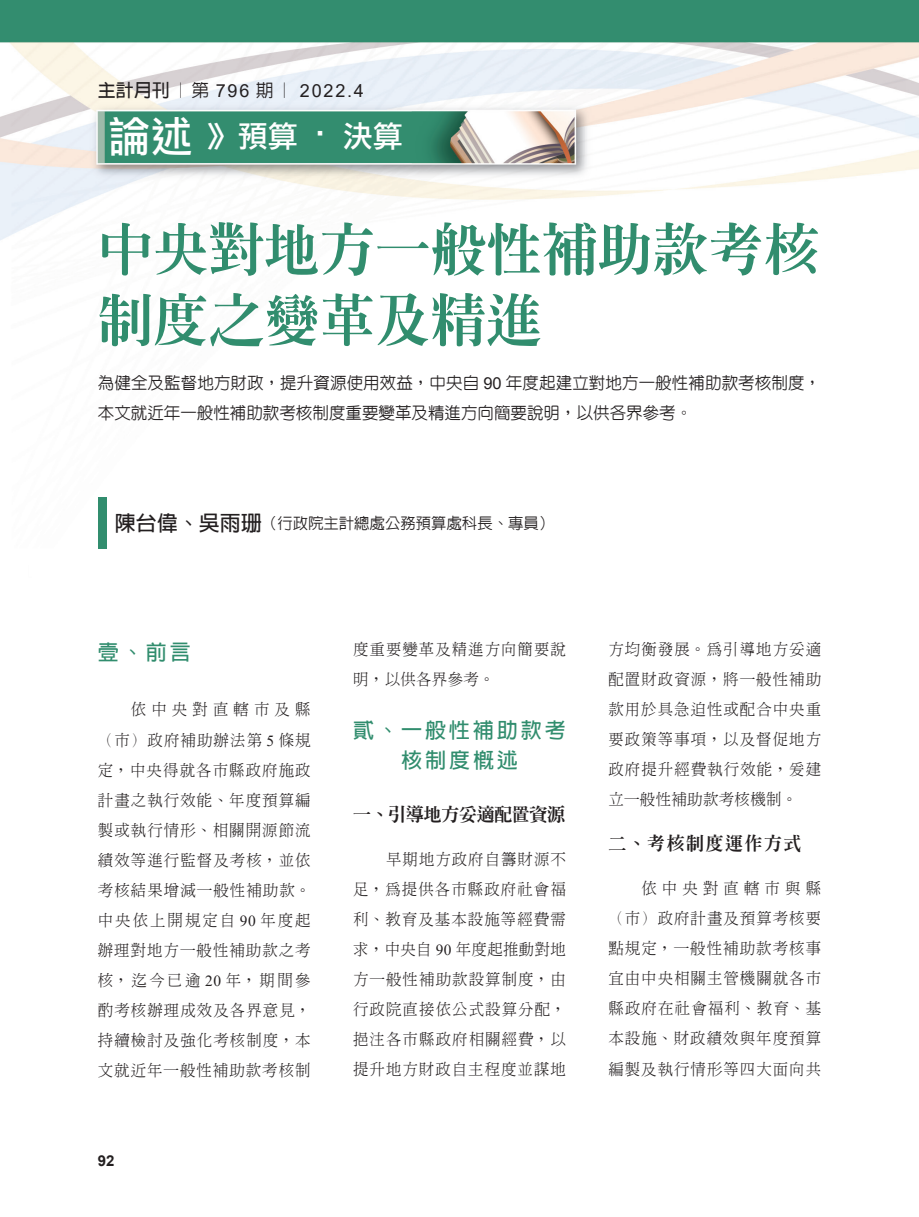
<style>
.page{position:relative;width:919px;height:1217px;background:#fff}
.page>*{position:absolute;margin:0;border:0;box-sizing:border-box;transform-origin:0 0}
.t1{font:800 55.5px/70.5px "Inn Ming";color:#318d6e}
.t2{font:30px "DF Li Hei Md WIN BF";color:#fff}
.t3{font:700 21px/30px "Lin Gothic";letter-spacing:.14em;color:#318d6e;text-align:center}
.t4{font:18px "Arial";letter-spacing:.1em;color:#231f20}
.t5{font:800 18px "Inn Ming";letter-spacing:-.02em;color:#231f20}
.t6{font:800 18px "Inn Ming";letter-spacing:.08em;color:#231f20}
.t7{font:500 16.5px/30px "Yen Round";letter-spacing:.005em;color:#231f20}
.t8{font:300 15.3px/30px "Inn Ming";letter-spacing:.075em;color:#231f20;text-align:justify}
.t9{font:500 15.3px "Lin Gothic";color:#231f20}
.t10{font:700 15px "Arial";color:#231f20}
.s1{font-family:"Lin Gothic";font-weight:700}
.s2{font-family:"Lin Gothic";font-weight:500}
.s3{font-size:42px}
.s4{font-family:"Arial";font-weight:400}
.s5{font-weight:700;font-size:21px}
.s6{font-family:"Times New Roman";font-weight:400}
</style>
<div class="page">
<img style="left:0;top:0;width:918px;height:549px">
<div style="left:98px;top:497px;width:8px;height:52px;background:#318d6e"></div>
<p class="t4" style="left:98px;top:78px;width:267px"><span class="s1">主計月刊</span><span class="s2">︱第</span> 796 <span class="s2">期︱</span> 2022.4</p>
<h2 class="t2" style="left:109px;top:121px;width:296px"><span class="s3">論述</span> 》預算 ‧ 決算</h2>
<h1 class="t1" style="left:98px;top:214px;width:723px">中央對地方一般性補助款考核制度之變革及精進</h1>
<p class="t7" style="left:98px;top:367px;width:724px">為健全及監督地方財政，提升資源使用效益，中央自 <span class="s4">90</span> 年度起建立對地方一般性補助款考核制度，本文就近年一般性補助款考核制度重要變革及精進方向簡要說明，以供各界參考。</p>
<p class="t9" style="left:115px;top:515px;width:441px"><span class="s5">陳台偉、吳雨珊</span>（行政院主計總處公務預算處科長、專員）</p>
<h3 class="t3" style="left:98px;top:637px;width:94px">壹、前言</h3>
<p class="t8" style="left:98px;top:694px;width:214px;text-indent:33px">依中央對直轄市及縣（市）政府補助辦法第 <span class="s6">5</span> 條規定，中央得就各市縣政府施政計畫之執行效能、年度預算編製或執行情形、相關開源節流績效等進行監督及考核，並依考核結果增減一般性補助款。中央依上開規定自 <span class="s6">90</span> 年度起辦理對地方一般性補助款之考核，迄今已逾 <span class="s6">20</span> 年，期間參酌考核辦理成效及各界意見，持續檢討及強化考核制度，本文就近年一般性補助款考核制</p>
<p class="t10" style="left:98px;top:1149px;width:18px">92</p>
<p class="t8" style="left:353px;top:634px;width:214px">度重要變革及精進方向簡要說明，以供各界參考。</p>
<h3 class="t3" style="left:353px;top:715px;width:214px">貳、一般性補助款考核制度概述</h3>
<p class="t5" style="left:353px;top:804px;width:214px">一、引導地方妥適配置資源</p>
<p class="t8" style="left:353px;top:843px;width:214px;text-indent:33px">早期地方政府自籌財源不足，為提供各市縣政府社會福利、教育及基本設施等經費需求，中央自 <span class="s6">90</span> 年度起推動對地方一般性補助款設算制度，由行政院直接依公式設算分配，挹注各市縣政府相關經費，以提升地方財政自主程度並謀地</p>
<p class="t8" style="left:608px;top:634px;width:214px">方均衡發展。為引導地方妥適配置財政資源，將一般性補助款用於具急迫性或配合中央重要政策等事項，以及督促地方政府提升經費執行效能，爰建立一般性補助款考核機制。</p>
<p class="t6" style="left:608px;top:834px;width:194px">二、考核制度運作方式</p>
<p class="t8" style="left:608px;top:873px;width:214px;text-indent:33px">依中央對直轄市與縣（市）政府計畫及預算考核要點規定，一般性補助款考核事宜由中央相關主管機關就各市縣政府在社會福利、教育、基本設施、財政績效與年度預算編製及執行情形等四大面向共</p>
</div>
